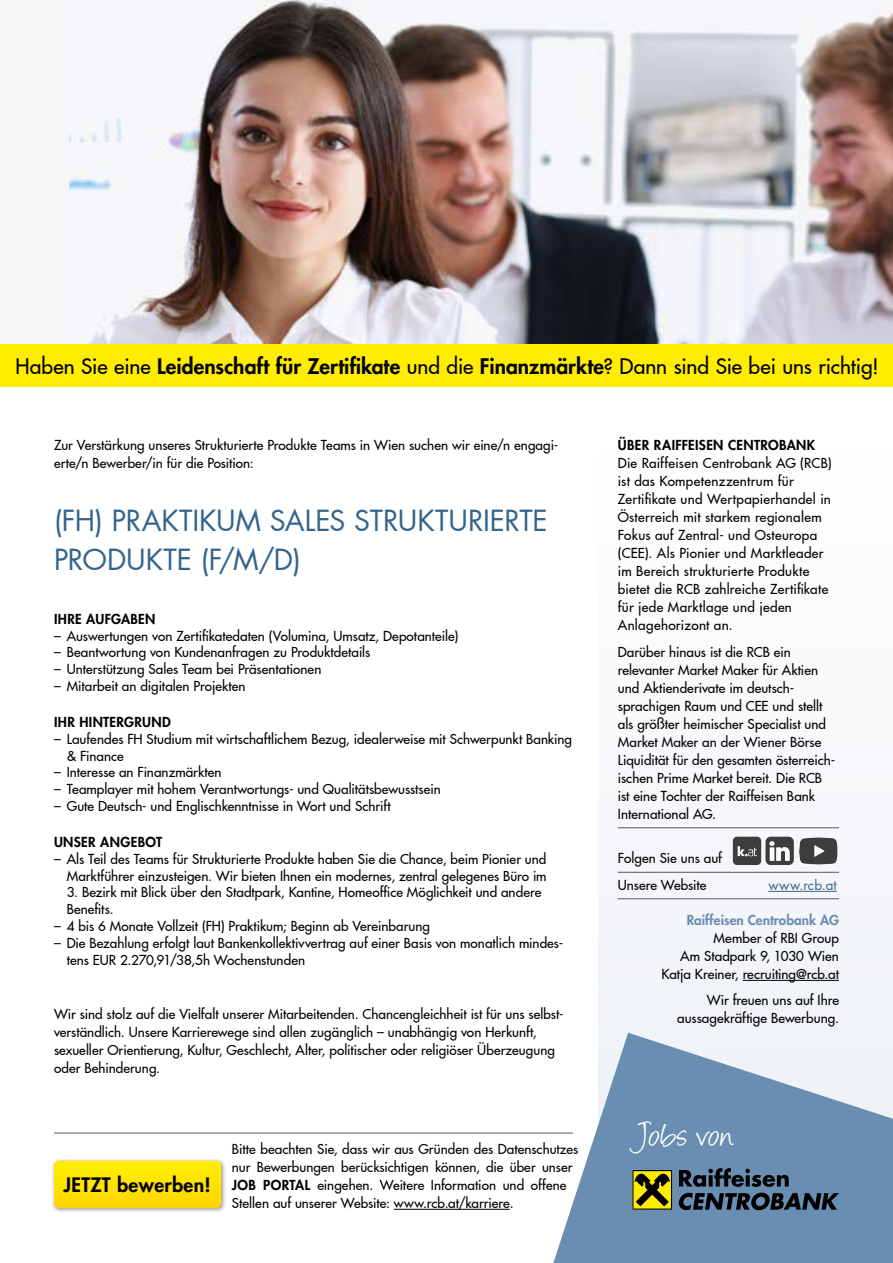
<style>
.page{position:relative;width:893px;height:1263px;background:#fff}
.page>*{position:absolute;margin:0;border:0;box-sizing:border-box;transform-origin:0 0}
.t1{font:38.1px "Angelina";letter-spacing:.01em;color:#fff}
.t2{font:28.5px/39px "Futura LT Pro";letter-spacing:-.005em;color:#33648b}
.t3{font:500 21px "Futura LT Pro";letter-spacing:-.005em;color:#000}
.t4{font:800 19.5px "Futura LT Pro";letter-spacing:.02em;color:#000}
.t5{font:500 13.5px/18px "Futura LT Pro";letter-spacing:.005em;color:#000}
.t6{font:800 13.5px "Futura LT Pro";letter-spacing:.03em;color:#000}
.t7{font:800 13.5px "Futura LT Pro";letter-spacing:.005em;color:#698eb2}
.t8{font:13.5px "Futura LT Pro";letter-spacing:.01em;color:#33648b}
.s1{font-weight:800}
</style>
<div class="page">
<div style="left:598px;top:452px;width:295px;height:811px;background:#f7f9fb"></div>
<img style="left:69px;top:0;width:824px;height:344px">
<svg style="left:553px;top:1033px;width:340px;height:230px;fill:#698eb2"></svg>
<div style="left:51px;top:1158px;width:174px;height:54px;background:#000;opacity:.4"></div>
<svg style="left:54px;top:1161px;width:167px;height:47px;background:#fee200"></svg>
<hr style="left:618px;top:827px;width:221px;height:1px;background:#575756">
<hr style="left:618px;top:872px;width:221px;height:1px;background:#575756">
<hr style="left:618px;top:898px;width:221px;height:1px;background:#575756">
<hr style="left:768px;top:891px;width:69px;height:1px;background:#33648b">
<hr style="left:743px;top:980px;width:96px;height:1px;background:#000">
<hr style="left:54px;top:1133px;width:519px;height:1px;background:#575756">
<svg style="left:733px;top:837px;width:104px;height:28px"></svg>
<div style="left:0;top:0;width:69px;height:378px;background:#f6f6f8"></div>
<hr style="left:394px;top:1209px;width:116px;height:1px;background:#000">
<div style="left:0;top:344px;width:893px;height:42px;background:#ffed00"></div>
<div style="left:632px;top:1170px;width:40px;height:40px;background:#8d8300"></div>
<div style="left:633px;top:1171px;width:38px;height:37px;background:#ffed00"></div>
<svg style="left:635px;top:1174px;width:35px;height:32px"></svg>
<svg style="left:679px;top:1168px;width:160px;height:42px;background:#41596f"></svg>
<h3 class="t3" style="left:15px;top:350px;width:865px">Haben Sie eine <span class="s1">Leidenschaft für Zertifikate</span> und die <span class="s1">Finanzmärkte</span>? Dann sind Sie bei uns richtig!</h3>
<p class="t5" style="left:54px;top:436px;width:506px">Zur Verstärkung unseres Strukturierte Produkte Teams in Wien suchen wir eine/n engagi&shy;erte/n Bewerber/in für die Position:</p>
<h2 class="t2" style="left:54px;top:500px;width:495px">(FH) PRAKTIKUM SALES STRUKTURIERTE<br>PRODUKTE (F/M/D)</h2>
<p class="t6" style="left:54px;top:609px;width:103px">IHRE AUFGABEN</p>
<p class="t5" style="left:54px;top:626px;width:406px">– Auswertungen von Zertifikatedaten (Volumina, Umsatz, Depotanteile)</p>
<p class="t5" style="left:54px;top:643px;width:318px">– Beantwortung von Kundenanfragen zu Produktdetails</p>
<p class="t5" style="left:54px;top:660px;width:269px">– Unterstützung Sales Team bei Präsentationen</p>
<p class="t5" style="left:54px;top:676px;width:193px">– Mitarbeit an digitalen Projekten</p>
<p class="t6" style="left:54px;top:712px;width:119px">IHR HINTERGRUND</p>
<p class="t5" style="left:67px;top:730px;width:507px;line-height:16.8px;text-indent:-13px">– Laufendes FH Studium mit wirtschaftlichem Bezug, idealerweise mit Schwerpunkt Banking &amp; Finance</p>
<p class="t5" style="left:54px;top:763px;width:169px">– Interesse an Finanzmärkten</p>
<p class="t5" style="left:54px;top:779px;width:388px">– Teamplayer mit hohem Verantwortungs- und Qualitätsbewusstsein</p>
<p class="t5" style="left:54px;top:796px;width:338px">– Gute Deutsch- und Englischkenntnisse in Wort und Schrift</p>
<p class="t6" style="left:54px;top:832px;width:110px">UNSER ANGEBOT</p>
<p class="t5" style="left:54px;top:850px;width:494px;line-height:16.8px;text-align:right">– Als Teil des Teams für Strukturierte Produkte haben Sie die Chance, beim Pionier und<br>Marktführer einzusteigen. Wir bieten Ihnen ein modernes, zentral gelegenes Büro im</p>
<p class="t5" style="left:67px;top:883px;width:476px;line-height:16.8px">3. Bezirk mit Blick über den Stadtpark, Kantine, Homeoffice Möglichkeit und andere<br>Benefits.</p>
<p class="t5" style="left:54px;top:916px;width:377px">– 4 bis 6 Monate Vollzeit (FH) Praktikum; Beginn ab Vereinbarung</p>
<p class="t5" style="left:67px;top:934px;width:498px;line-height:16.8px;text-indent:-13px">– Die Bezahlung erfolgt laut Bankenkollektivvertrag auf einer Basis von monatlich mindes&shy;tens EUR 2.270,91/38,5h Wochenstunden</p>
<p class="t5" style="left:54px;top:1004px;width:511px">Wir sind stolz auf die Vielfalt unserer Mitarbeitenden. Chancengleichheit ist für uns selbst&shy;verständlich. Unsere Karrierewege sind allen zugänglich – unabhängig von Herkunft, sexueller Orientierung, Kultur, Geschlecht, Alter, politischer oder religiöser Überzeugung oder Behinderung.</p>
<h3 class="t4" style="left:64px;top:1170px;width:149px">JETZT bewerben!</h3>
<p class="t5" style="left:232px;top:1139px;width:348px">Bitte beachten Sie, dass wir aus Gründen des Datenschutzes nur Bewerbungen berücksichtigen können, die über unser <span class="s1">JOB PORTAL</span> eingehen. Weitere Information und offene Stellen auf unserer Website: www.rcb.at/karriere.</p>
<p class="t6" style="left:618px;top:435px;width:199px">ÜBER RAIFFEISEN CENTROBANK</p>
<p class="t5" style="left:618px;top:454px;width:215px">Die Raiffeisen Centrobank AG (RCB) ist das Kompetenzzentrum für<br>Zertifikate und Wertpapierhandel in<br>Österreich mit starkem regionalem<br>Fokus auf Zentral- und Osteuropa (CEE). Als Pionier und Marktleader im Bereich strukturierte Produkte bietet die RCB zahlreiche Zertifikate für jede Marktlage und jeden<br>Anlagehorizont an.</p>
<p class="t5" style="left:618px;top:642px;width:219px">Darüber hinaus ist die RCB ein relevanter Market Maker für Aktien und Aktienderivate im deutsch&shy;sprachigen Raum und CEE und stellt als größter heimischer Specialist und Market Maker an der Wiener Börse Liquidität für den gesamten österreich&shy;ischen Prime Market bereit. Die RCB ist eine Tochter der Raiffeisen Bank International AG.</p>
<p class="t5" style="left:618px;top:844px;width:106px;line-height:26.5px">Folgen Sie uns auf<br>Unsere Website</p>
<p class="t8" style="left:768px;top:876px;width:70px">www.rcb.at</p>
<p class="t7" style="left:687px;top:910px;width:154px">Raiffeisen Centrobank AG</p>
<p class="t5" style="left:661px;top:928px;width:179px;text-align:right">Member of RBI Group<br>Am Stadpark 9, 1030 Wien<br>Katja Kreiner, recruiting@rcb.at</p>
<p class="t5" style="left:677px;top:991px;width:163px;text-align:right">Wir freuen uns auf Ihre aussagekräftige Bewerbung.</p>
<h1 class="t1" style="left:638px;top:1119px;width:98px">Jobs von</h1>
</div>
